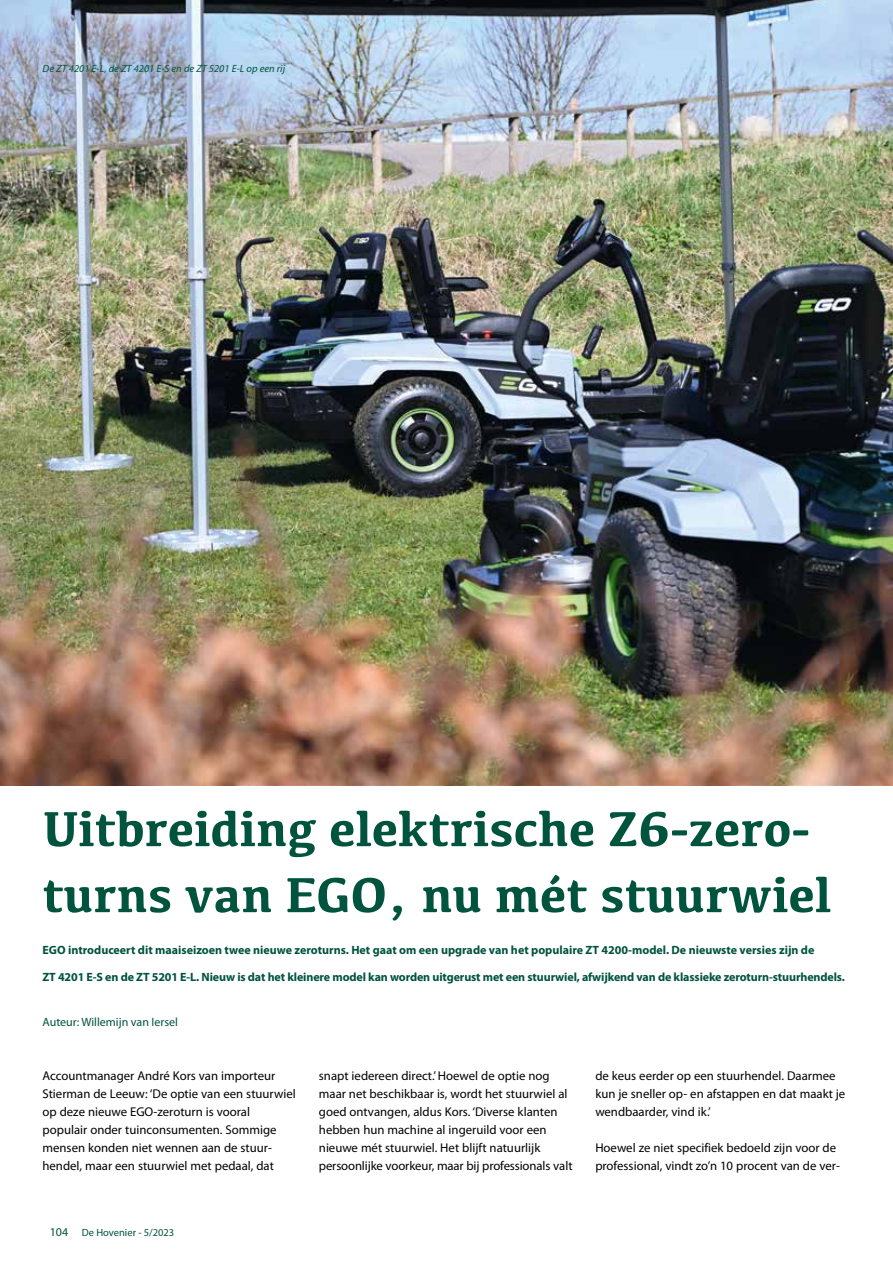
<style>
.page{position:relative;width:893px;height:1263px;background:#fff}
.page>*{position:absolute;margin:0;border:0;box-sizing:border-box;transform-origin:0 0}
.t1{font:700 51px/66px "Kefa";color:#00533d}
.t2{font:12.75px/18px "Myriad Pro";color:#000}
.t3{font:700 12px "Myriad Pro";letter-spacing:-.01em;color:#00533d}
.t4{font:12px "Myriad Pro";color:#00533d}
.t5{font:italic 10.5px "Myriad Pro";color:#00533d}
.t6{font:10.5px "Myriad Pro";color:#00533d}
.s1{font-size:12px}
</style>
<div class="page">
<img style="left:0;top:0;width:893px;height:785px">
<p class="t5" style="left:43px;top:62px;width:244px">De ZT 4201 E-L, de ZT 4201 E-S en de ZT 5201 E-L op een rij</p>
<h1 class="t1" style="left:43px;top:793px;width:790px">Uitbreiding elektrische Z6-zero&shy;turns van EGO, nu mét stuurwiel</h1>
<p class="t3" style="left:43px;top:942px;width:773px">EGO introduceert dit maaiseizoen twee nieuwe zeroturns. Het gaat om een upgrade van het populaire ZT 4200-model. De nieuwste versies zijn de</p>
<p class="t3" style="left:43px;top:969px;width:804px">ZT 4201 E-S en de ZT 5201 E-L. Nieuw is dat het kleinere model kan worden uitgerust met een stuurwiel, afwijkend van de klassieke zeroturn-stuurhendels.</p>
<p class="t4" style="left:43px;top:1015px;width:137px">Auteur: Willemijn van Iersel</p>
<p class="t2" style="left:43px;top:1067px;width:255px">Accountmanager André Kors van importeur Stierman de Leeuw: ‘De optie van een stuurwiel op deze nieuwe EGO-zeroturn is vooral populair onder tuinconsumenten. Sommige mensen konden niet wennen aan de stuur&shy;hendel, maar een stuurwiel met pedaal, dat</p>
<p class="t2" style="left:319px;top:1067px;width:255px">snapt iedereen direct.’ Hoewel de optie nog maar net beschikbaar is, wordt het stuurwiel al goed ontvangen, aldus Kors. ‘Diverse klanten hebben hun machine al ingeruild voor een nieuwe mét stuurwiel. Het blijft natuurlijk persoonlijke voorkeur, maar bij professionals valt</p>
<p class="t2" style="left:595px;top:1067px;width:251px">de keus eerder op een stuurhendel. Daarmee kun je sneller op- en afstappen en dat maakt je wendbaarder, vind ik.’</p>
<p class="t2" style="left:595px;top:1139px;width:246px">Hoewel ze niet specifiek bedoeld zijn voor de professional, vindt zo’n 10 procent van de ver-</p>
<p class="t6" style="left:50px;top:1226px;width:126px"><span class="s1">104</span> De Hovenier - 5/2023</p>
</div>
